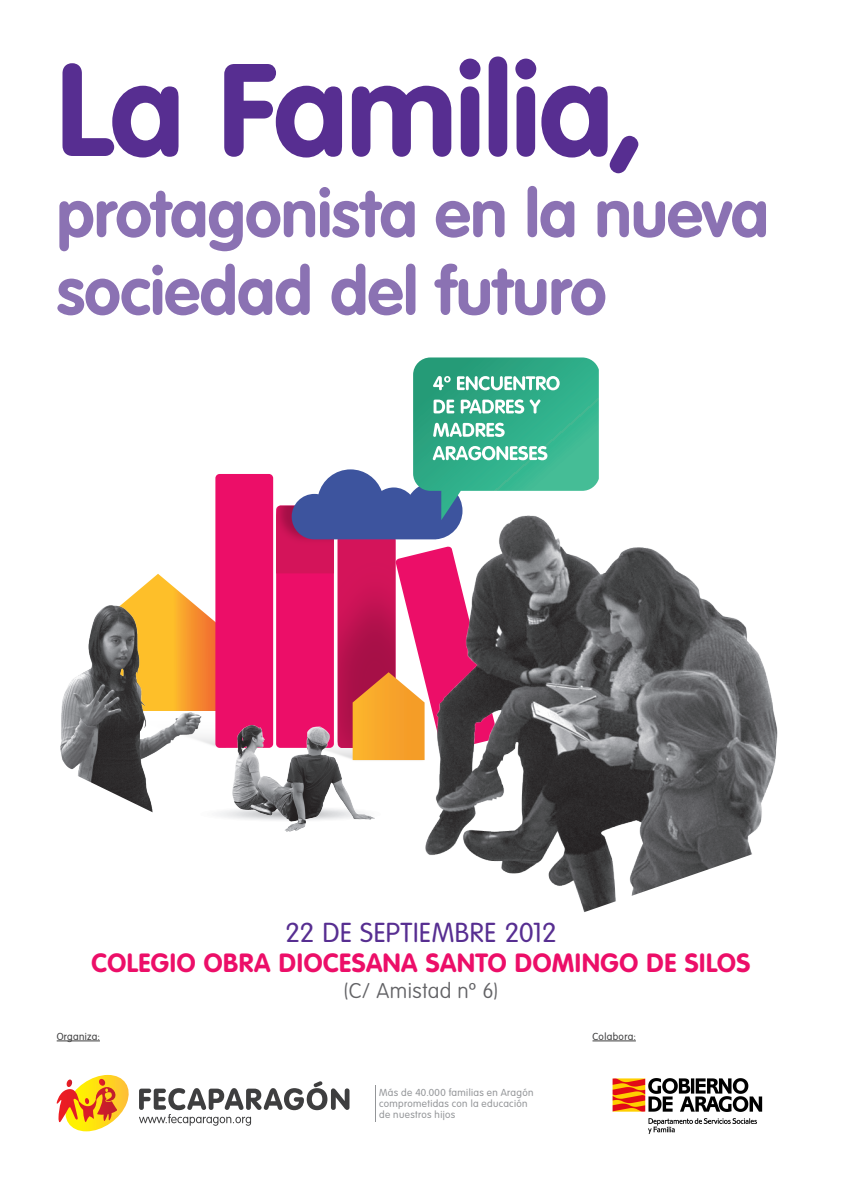
<style>
.page{position:relative;width:842px;height:1191px;background:#fff}
.page>*{position:absolute;margin:0;border:0;box-sizing:border-box;transform-origin:0 0}
.t1{font:700 129.1px "VAG Rounded Std";letter-spacing:-.005em;color:#572e91}
.t2{font:700 66.2px/77.7px "VAG Rounded Std";letter-spacing:-.005em;color:#8b72b3}
.t3{font:300 27px "VAG Rounded Std";letter-spacing:.02em;color:#572e91}
.t4{font:700 26px "VAG Rounded Std";letter-spacing:.02em;color:#ec0e68}
.t5{font:100 21px "VAG Rounded Std";letter-spacing:.02em;color:#636366}
.t6{font:300 10px "VAG Rounded Std";letter-spacing:.035em;color:#939598}
.t7{font:300 10px "VAG Rounded Std";letter-spacing:.035em;color:#3e3e3f}
</style>
<div class="page">
<svg style="left:121px;top:574px;width:94px;height:137px"></svg>
<hr style="left:592px;top:1040px;width:44px;height:1px;background:#3e3e3f">
<img style="left:612px;top:1078px;width:150px;height:56px">
<hr style="left:57px;top:1040px;width:43px;height:1px;background:#3e3e3f">
<svg style="left:57px;top:1075px;width:72px;height:56px"></svg>
<svg style="left:139px;top:1081px;width:210px;height:44px"></svg>
<hr style="left:375px;top:1085px;width:1px;height:36px;background:#939598">
<div style="left:215px;top:474px;width:58px;height:274px;background:#ec0e68;border-radius:4px"></div>
<div style="left:276px;top:505px;width:58px;height:243px;background:#ec0e68;border-radius:4px"></div>
<img style="left:276px;top:505px;width:58px;height:68px">
<img style="left:338px;top:539px;width:57px;height:186px">
<svg style="left:353px;top:546px;width:72px;height:214px;background:#df6162"></svg>
<svg style="left:219px;top:810px;width:14px;height:8px"></svg>
<img style="left:233px;top:725px;width:142px;height:106px">
<img style="left:60px;top:605px;width:142px;height:159px">
<svg style="left:65px;top:764px;width:88px;height:49px"></svg>
<img style="left:425px;top:539px;width:352px;height:347px">
<svg style="left:571px;top:843px;width:206px;height:69px"></svg>
<svg style="left:292px;top:357px;width:307px;height:182px"></svg>
<p class="t1" style="left:57px;top:35px;width:590px">La Familia,</p>
<p class="t2" style="left:57px;top:177px;width:713px">protagonista en la nueva sociedad del futuro</p>
<p class="t3" style="left:285px;top:917px;width:273px">22 DE SEPTIEMBRE 2012</p>
<p class="t4" style="left:92px;top:947px;width:660px">COLEGIO OBRA DIOCESANA SANTO DOMINGO DE SILOS</p>
<p class="t5" style="left:344px;top:978px;width:155px">(C/ Amistad nº 6)</p>
<p class="t7" style="left:57px;top:1030px;width:45px">Organiza:</p>
<p class="t6" style="left:379px;top:1087px;width:156px">Más de 40.000 familias en Aragón</p>
<p class="t6" style="left:379px;top:1098px;width:150px">comprometidas con la educación</p>
<p class="t6" style="left:379px;top:1109px;width:78px">de nuestros hijos</p>
<p class="t7" style="left:592px;top:1030px;width:45px">Colabora:</p>
</div>
